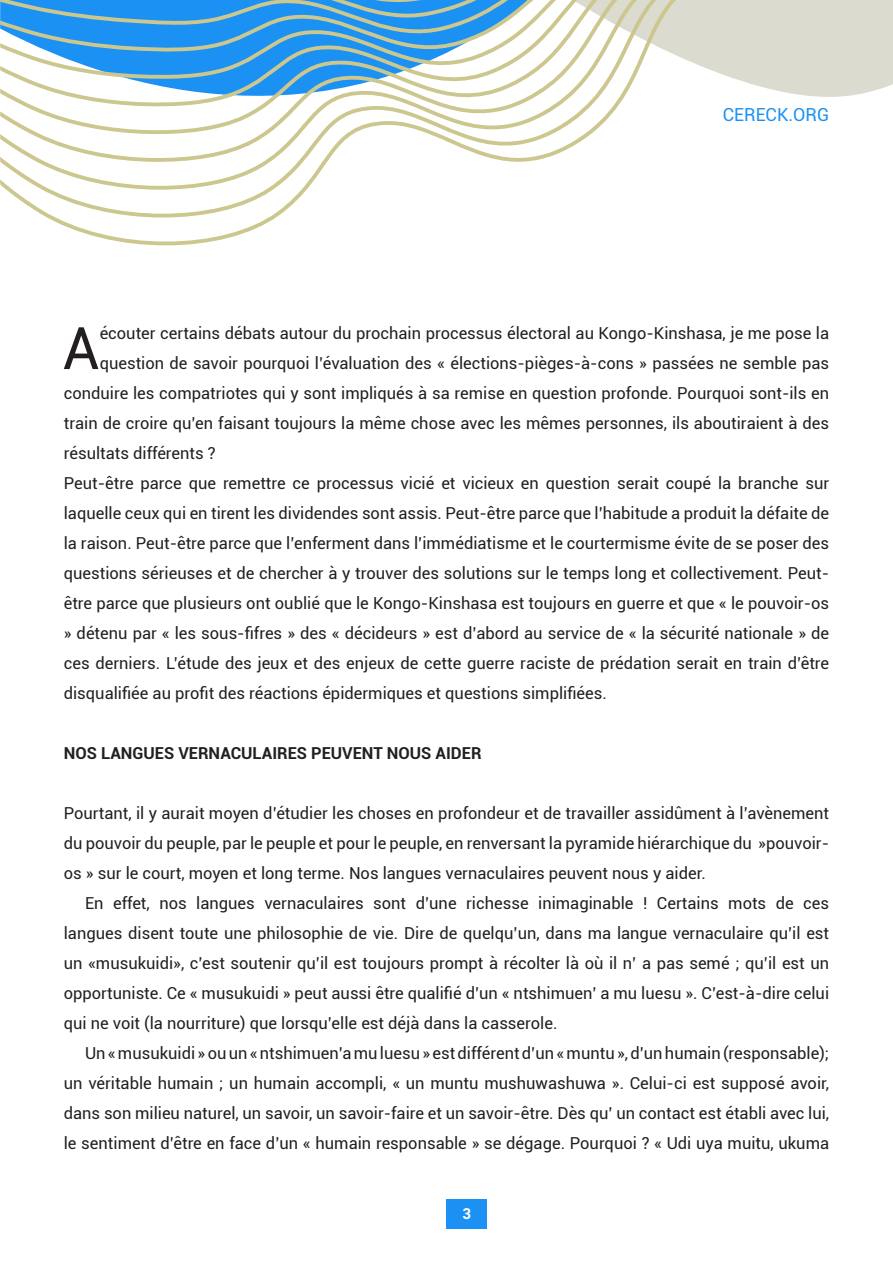
<style>
.page{position:relative;width:893px;height:1263px;background:#fff}
.page>*{position:absolute;margin:0;border:0;box-sizing:border-box;transform-origin:0 0}
.t1{font:58.65px "Roboto";color:#231f20}
.t2{font:18px "Roboto";color:#1c91f4}
.t3{font:16.5px/30px "Roboto";color:#231f20;text-align:justify}
.t4{font:700 16.5px "Roboto";color:#231f20}
.t5{font:700 15px "Roboto";color:#fff}
</style>
<div class="page">
<svg style="left:0;top:0;width:893px;height:246px"></svg>
<div style="left:446px;top:1199px;width:41px;height:30px;background:#1c91f4"></div>
<p class="t2" style="left:723px;top:102px;width:108px">CERECK.ORG</p>
<p class="t1" style="left:63px;top:307px;width:39px">A</p>
<p class="t3" style="left:100px;top:318px;width:731px">écouter certains débats autour du prochain processus électoral au Kongo-Kinshasa, je me pose la</p>
<p class="t3" style="left:100px;top:348px;width:731px">question de savoir pourquoi l’évaluation des « élections-pièges-à-cons » passées ne semble pas</p>
<p class="t3" style="left:64px;top:378px;width:767px">conduire les compatriotes qui y sont impliqués à sa remise en question profonde. Pourquoi sont-ils en</p>
<p class="t3" style="left:64px;top:408px;width:767px">train de croire qu’en faisant toujours la même chose avec les mêmes personnes, ils aboutiraient à des</p>
<p class="t3" style="left:64px;top:438px;width:153px">résultats différents ?</p>
<p class="t3" style="left:64px;top:468px;width:767px">Peut-être parce que remettre ce processus vicié et vicieux en question serait coupé la branche sur laquelle ceux qui en tirent les dividendes sont assis. Peut-être parce que l’habitude a produit la défaite de la raison. Peut-être parce que l’enferment dans l’immédiatisme et le courtermisme évite de se poser des questions sérieuses et de chercher à y trouver des solutions sur le temps long et collectivement. Peut&shy;être parce que plusieurs ont oublié que le Kongo-Kinshasa est toujours en guerre et que « le pouvoir-os » détenu par « les sous-fifres » des « décideurs » est d’abord au service de « la sécurité nationale » de ces derniers. L’étude des jeux et des enjeux de cette guerre raciste de prédation serait en train d’être disqualifiée au profit des réactions épidermiques et questions simplifiées.</p>
<p class="t4" style="left:64px;top:741px;width:419px">NOS LANGUES VERNACULAIRES PEUVENT NOUS AIDER</p>
<p class="t3" style="left:64px;top:798px;width:767px">Pourtant, il y aurait moyen d’étudier les choses en profondeur et de travailler assidûment à l’avènement du pouvoir du peuple, par le peuple et pour le peuple, en renversant la pyramide hiérarchique du »pouvoir&shy;os » sur le court, moyen et long terme. Nos langues vernaculaires peuvent nous y aider.</p>
<p class="t3" style="left:64px;top:888px;width:767px;text-indent:21px">En effet, nos langues vernaculaires sont d’une richesse inimaginable ! Certains mots de ces langues disent toute une philosophie de vie. Dire de quelqu’un, dans ma langue vernaculaire qu’il est un «musukuidi», c’est soutenir qu’il est toujours prompt à récolter là où il n’ a pas semé ; qu’il est un opportuniste. Ce « musukuidi » peut aussi être qualifié d’un « ntshimuen’ a mu luesu ». C’est-à-dire celui qui ne voit (la nourriture) que lorsqu’elle est déjà dans la casserole.</p>
<p class="t3" style="left:64px;top:1038px;width:767px;text-indent:21px">Un « musukuidi » ou un « ntshimuen’a mu luesu » est différent d’un « muntu », d’un humain (responsable); un véritable humain ; un humain accompli, « un muntu mushuwashuwa ». Celui-ci est supposé avoir, dans son milieu naturel, un savoir, un savoir-faire et un savoir-être. Dès qu’ un contact est établi avec lui, le sentiment d’être en face d’un « humain responsable » se dégage. Pourquoi ? « Udi uya muitu, ukuma</p>
<p class="t5" style="left:462px;top:1203px;width:10px">3</p>
</div>
